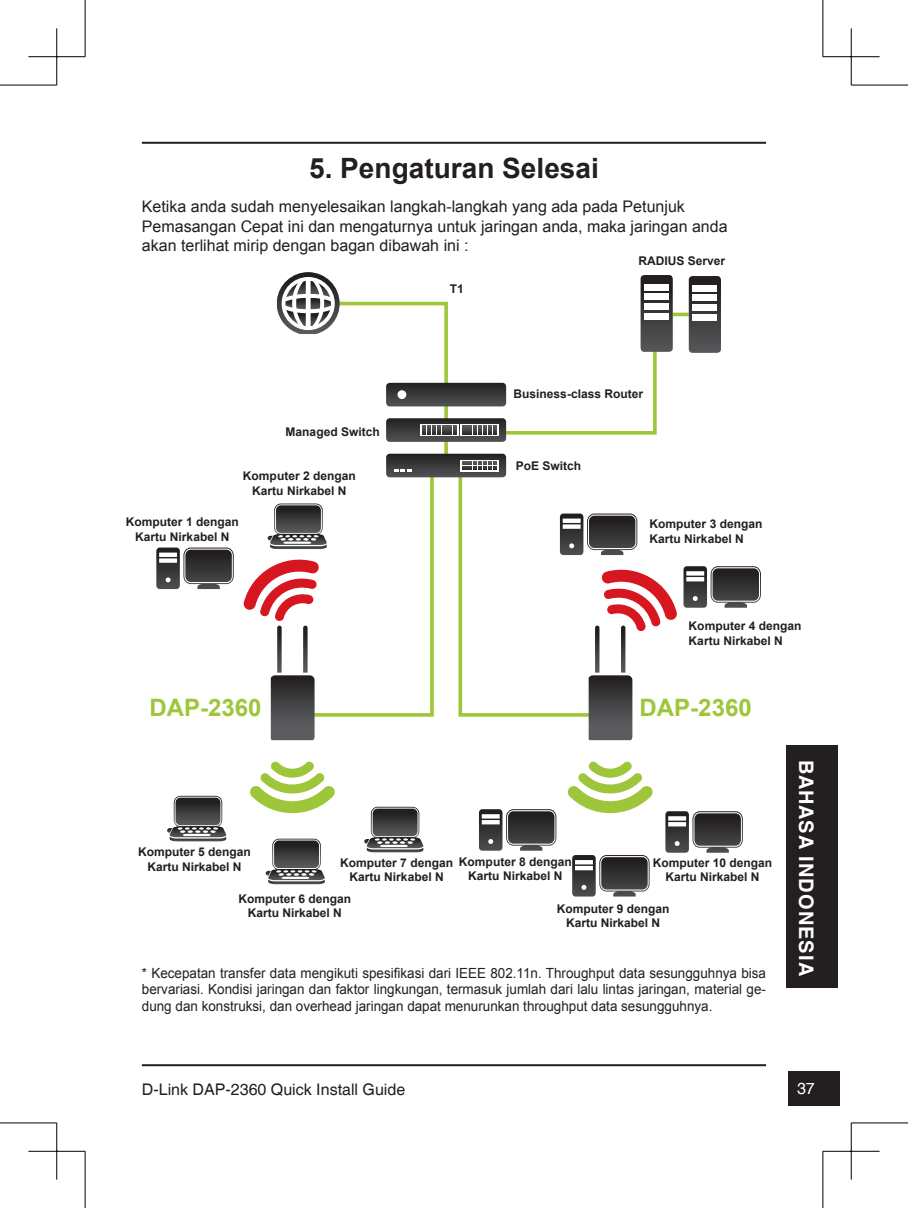
<style>
.page{position:relative;width:908px;height:1208px;background:#fff}
.page>*{position:absolute;margin:0;border:0;box-sizing:border-box;transform-origin:0 0}
.t1{font:700 28px "Arial";color:#231f20}
.t2{font:700 24px "Arial";color:#9ec63a}
.t3{font:700 20px "Helvetica";letter-spacing:.05em;color:#fff}
.t4{font:16px/19.2px "Arial";color:#231f20}
.t5{font:16px "Helvetica";color:#231f20}
.t6{font:16px "Helvetica";color:#fff}
.t7{font:14px/16.8px "Arial";color:#231f20;text-align:justify;scale:.96 1}
.t8{font:700 12px/14.4px "Arial";color:#231f20;text-align:center}
</style>
<div class="page">
<hr style="left:142px;top:142px;width:623px;height:2px;background:#231f20">
<hr style="left:142px;top:1064px;width:623px;height:2px;background:#231f20">
<div style="left:788px;top:1071px;width:51px;height:35px;background:#231f20"></div>
<div style="left:786px;top:745px;width:51px;height:242px;background:#231f20"></div>
<hr style="left:672px;top:313px;width:16px;height:3px;background:#9ec63a">
<svg style="left:156px;top:547px;width:78px;height:42px;background:#626162"></svg>
<svg style="left:167px;top:796px;width:59px;height:45px"></svg>
<svg style="left:265px;top:838px;width:59px;height:46px"></svg>
<svg style="left:364px;top:806px;width:59px;height:46px"></svg>
<svg style="left:250px;top:761px;width:85px;height:52px"></svg>
<svg style="left:683px;top:566px;width:77px;height:42px;background:#626161"></svg>
<svg style="left:665px;top:811px;width:77px;height:41px;background:#5f5e5f"></svg>
<svg style="left:572px;top:855px;width:77px;height:41px;background:#5f5e5e"></svg>
<svg style="left:479px;top:809px;width:77px;height:41px;background:#5f5e5e"></svg>
<svg style="left:567px;top:761px;width:86px;height:52px"></svg>
<svg style="left:688px;top:276px;width:32px;height:77px;background:#4f4f4f"></svg>
<div style="left:692px;top:285px;width:24px;height:6px;background:#fff"></div>
<div style="left:692px;top:295px;width:24px;height:6px;background:#fff"></div>
<div style="left:692px;top:305px;width:24px;height:6px;background:#fff"></div>
<div style="left:692px;top:314px;width:24px;height:7px;background:#fff"></div>
<svg style="left:243px;top:272px;width:434px;height:468px"></svg>
<hr style="left:0;top:85px;width:57px;height:1px;background:#000">
<hr style="left:850px;top:85px;width:57px;height:1px;background:#000">
<hr style="left:0;top:1122px;width:57px;height:1px;background:#000">
<hr style="left:850px;top:1122px;width:57px;height:1px;background:#000">
<hr style="left:85px;top:0;width:1px;height:57px;background:#000">
<hr style="left:85px;top:1151px;width:1px;height:57px;background:#000">
<hr style="left:822px;top:0;width:1px;height:57px;background:#000">
<hr style="left:822px;top:1151px;width:1px;height:57px;background:#000">
<hr style="left:28px;top:56px;width:57px;height:1px;background:#000">
<hr style="left:822px;top:56px;width:57px;height:1px;background:#000">
<hr style="left:28px;top:1151px;width:57px;height:1px;background:#000">
<hr style="left:822px;top:1151px;width:57px;height:1px;background:#000">
<hr style="left:56px;top:28px;width:1px;height:57px;background:#000">
<hr style="left:56px;top:1123px;width:1px;height:56px;background:#000">
<hr style="left:850px;top:28px;width:1px;height:57px;background:#000">
<hr style="left:850px;top:1123px;width:1px;height:56px;background:#000">
<h1 class="t1" style="left:309px;top:150px;width:291px">5. Pengaturan Selesai</h1>
<h3 class="t4" style="left:142px;top:197px;width:587px">Ketika anda sudah menyelesaikan langkah-langkah yang ada pada Petunjuk<br>Pemasangan Cepat ini dan mengaturnya untuk jaringan anda, maka jaringan anda akan terlihat mirip dengan bagan dibawah ini :</h3>
<p class="t8" style="left:638px;top:253px;width:88px">RADIUS Server</p>
<p class="t8" style="left:285px;top:425px;width:96px">Managed Switch</p>
<p class="t8" style="left:243px;top:469px;width:114px">Komputer 2 dengan<br>Kartu Nirkabel N</p>
<p class="t8" style="left:126px;top:515px;width:114px">Komputer 1 dengan<br>Kartu Nirkabel N</p>
<p class="t8" style="left:449px;top:282px;width:16px">T1</p>
<p class="t8" style="left:513px;top:387px;width:131px">Business-class Router</p>
<p class="t8" style="left:515px;top:459px;width:67px">PoE Switch</p>
<p class="t8" style="left:649px;top:517px;width:114px;text-align:left">Komputer 3 dengan<br>Kartu Nirkabel N</p>
<p class="t8" style="left:688px;top:619px;width:114px;text-align:left">Komputer 4 dengan<br>Kartu Nirkabel N</p>
<h2 class="t2" style="left:149px;top:691px;width:114px">DAP-2360</h2>
<h2 class="t2" style="left:639px;top:691px;width:114px">DAP-2360</h2>
<p class="t8" style="left:138px;top:845px;width:114px">Komputer 5 dengan<br>Kartu Nirkabel N</p>
<p class="t8" style="left:238px;top:892px;width:114px">Komputer 6 dengan<br>Kartu Nirkabel N</p>
<p class="t8" style="left:340px;top:855px;width:114px">Komputer 7 dengan<br>Kartu Nirkabel N</p>
<p class="t8" style="left:459px;top:854px;width:114px">Komputer 8 dengan<br>Kartu Nirkabel N</p>
<p class="t8" style="left:556px;top:902px;width:114px">Komputer 9 dengan<br>Kartu Nirkabel N</p>
<p class="t8" style="left:652px;top:855px;width:121px">Komputer 10 dengan<br>Kartu Nirkabel N</p>
<p class="t7" style="left:142px;top:964px;width:651px">* Kecepatan transfer data mengikuti spesifikasi dari IEEE 802.11n. Throughput data sesungguhnya bisa bervariasi. Kondisi jaringan dan faktor lingkungan, termasuk jumlah dari lalu lintas jaringan, material ge&shy;dung dan konstruksi, dan overhead jaringan dapat menurunkan throughput data sesungguhnya.</p>
<h3 class="t3" style="left:818px;top:759px;width:218px;rotate:90deg">BAHASA INDONESIA</h3>
<h3 class="t5" style="left:142px;top:1079px;width:265px">D-Link DAP-2360 Quick Install Guide</h3>
<h3 class="t6" style="left:796px;top:1079px;width:19px">37</h3>
</div>
